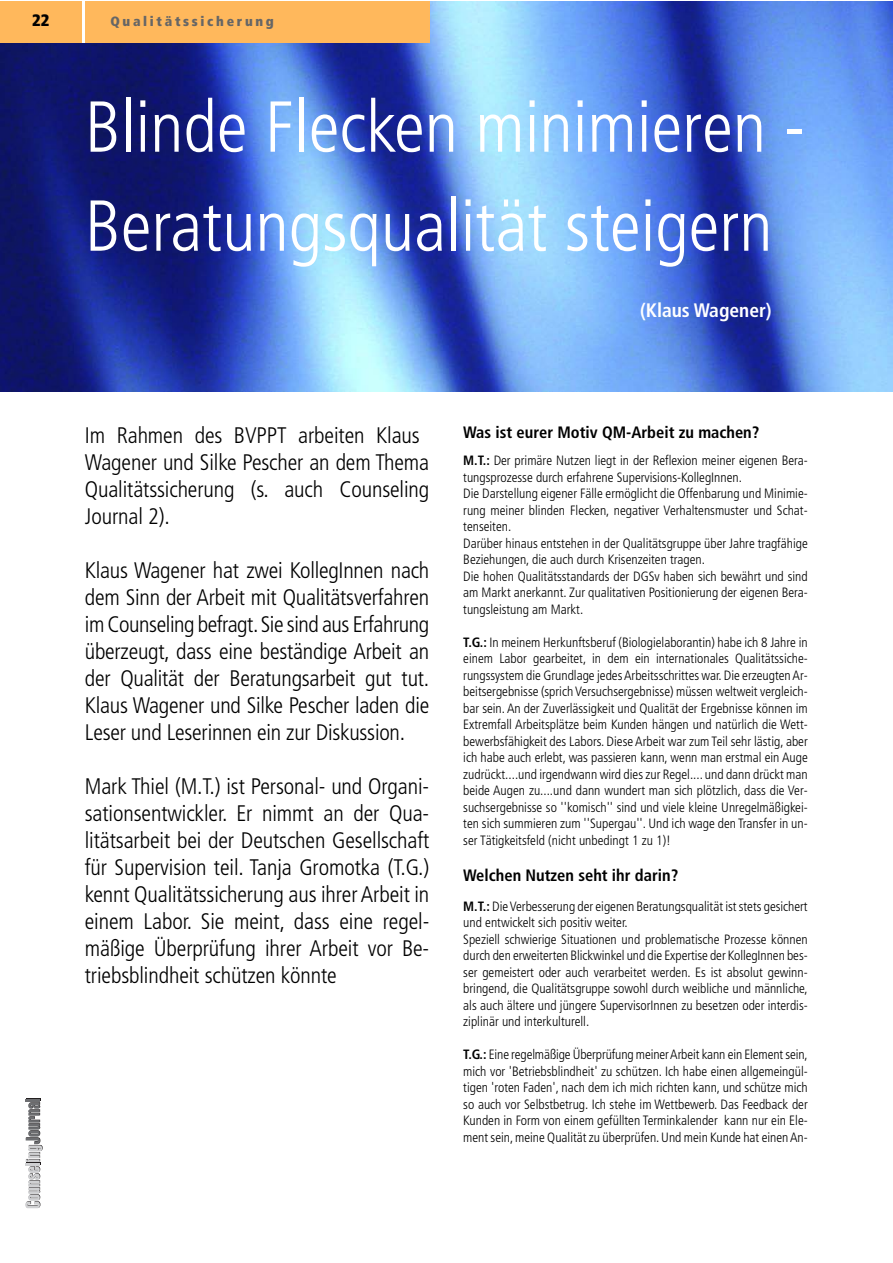
<style>
.page{position:relative;width:893px;height:1263px;background:#fff}
.page>*{position:absolute;margin:0;border:0;box-sizing:border-box;transform-origin:0 0}
.t1{font:300 condensed 72px/99px "Frutiger";color:#fff}
.t2{font:300 condensed 22.5px/27px "Frutiger";letter-spacing:-.005em;color:#000;text-align:justify}
.t3{font:700 condensed 19.5px "Frutiger";color:#fff}
.t4{font:700 condensed 16.5px "Frutiger";color:#000}
.t5{font:900 condensed 16.5px "Frutiger";color:#000}
.t6{font:300 condensed 13.5px/16.5px "Frutiger";color:#000}
.t7{font:900 condensed 13.5px "Frutiger";letter-spacing:.2em;color:#666}
.s1{font-weight:700}
</style>
<div class="page">
<svg style="left:25px;top:1099px;width:18px;height:109px"></svg>
<img style="left:0;top:1px;width:892px;height:391px">
<div style="left:77px;top:1px;width:12px;height:42px;background:#fff"></div>
<div style="left:0;top:1px;width:82px;height:42px;background:#ffb85c"></div>
<div style="left:85px;top:1px;width:344px;height:42px;background:#ffb85c"></div>
<p class="t5" style="left:32px;top:14px;width:19px">22</p>
<p class="t7" style="left:110px;top:15px;width:165px">Qualitätssicherung</p>
<h1 class="t1" style="left:85px;top:83px;width:721px">Blinde Flecken minimieren -<br>Beratungsqualität steigern</h1>
<h3 class="t3" style="left:640px;top:302px;width:133px">(Klaus Wagener)</h3>
<h2 class="t2" style="left:85px;top:423px;width:346px;text-align:left">Im Rahmen des BVPPT arbeiten Klaus<br>Wagener und Silke Pescher an dem Thema<br>Qualitätssicherung (s. auch Counseling<br>Journal 2).</h2>
<p class="t2" style="left:85px;top:558px;width:346px">Klaus Wagener hat zwei KollegInnen nach dem Sinn der Arbeit mit Qualitätsverfahren im Counseling befragt.Sie sind aus Erfahrung überzeugt, dass eine beständige Arbeit an der Qualität der Beratungsarbeit gut tut.<br>Klaus Wagener und Silke Pescher laden die Leser und Leserinnen ein zur Diskussion.</p>
<p class="t2" style="left:85px;top:774px;width:346px">Mark Thiel (M.T.) ist Personal- und Organi&shy;sationsentwickler. Er nimmt an der Qua&shy;litätsarbeit bei der Deutschen Gesellschaft für Supervision teil. Tanja Gromotka (T.G.) kennt Qualitätssicherung aus ihrer Arbeit in einem Labor. Sie meint, dass eine regel&shy;mäßige Überprüfung ihrer Arbeit vor Be&shy;triebsblindheit schützen könnte</p>
<p class="t4" style="left:463px;top:426px;width:298px">Was ist eurer Motiv QM-Arbeit zu machen?</p>
<p class="t6" style="left:463px;top:453px;width:346px"><span class="s1">M.T.:</span> Der primäre Nutzen liegt in der Reflexion meiner eigenen Bera&shy;tungsprozesse durch erfahrene Supervisions-KollegInnen.<br>Die Darstellung eigener Fälle ermöglicht die Offenbarung und Minimie&shy;rung meiner blinden Flecken, negativer Verhaltensmuster und Schat&shy;tenseiten.<br>Darüber hinaus entstehen in der Qualitätsgruppe über Jahre tragfähige Beziehungen, die auch durch Krisenzeiten tragen.<br>Die hohen Qualitätsstandards der DGSv haben sich bewährt und sind am Markt anerkannt. Zur qualitativen Positionierung der eigenen Bera&shy;tungsleistung am Markt.</p>
<p class="t6" style="left:463px;top:635px;width:346px;text-align:justify"><span class="s1">T.G.:</span> In meinem Herkunftsberuf (Biologielaborantin) habe ich 8 Jahre in einem Labor gearbeitet, in dem ein internationales Qualitätssiche&shy;rungssystem die Grundlage jedes Arbeitsschrittes war. Die erzeugten Ar&shy;beitsergebnisse (sprich Versuchsergebnisse) müssen weltweit vergleich&shy;bar sein. An der Zuverlässigkeit und Qualität der Ergebnisse können im Extremfall Arbeitsplätze beim Kunden hängen und natürlich die Wett&shy;bewerbsfähigkeit des Labors. Diese Arbeit war zum Teil sehr lästig, aber ich habe auch erlebt, was passieren kann, wenn man erstmal ein Auge zudrückt....und irgendwann wird dies zur Regel.... und dann drückt man beide Augen zu....und dann wundert man sich plötzlich, dass die Ver&shy;suchsergebnisse so ''komisch'' sind und viele kleine Unregelmäßigkei&shy;ten sich summieren zum ''Supergau''. Und ich wage den Transfer in un&shy;ser Tätigkeitsfeld (nicht unbedingt 1 zu 1)!</p>
<p class="t4" style="left:463px;top:868px;width:217px">Welchen Nutzen seht ihr darin?</p>
<p class="t6" style="left:463px;top:899px;width:346px"><span class="s1">M.T.:</span> Die Verbesserung der eigenen Beratungsqualität ist stets gesichert und entwickelt sich positiv weiter.<br>Speziell schwierige Situationen und problematische Prozesse können durch den erweiterten Blickwinkel und die Expertise der KollegInnen bes&shy;ser gemeistert oder auch verarbeitet werden. Es ist absolut gewinn&shy;bringend, die Qualitätsgruppe sowohl durch weibliche und männliche, als auch ältere und jüngere SupervisorInnen zu besetzen oder interdis&shy;ziplinär und interkulturell.</p>
<p class="t6" style="left:463px;top:1047px;width:346px;text-align:justify"><span class="s1">T.G.:</span> Eine regelmäßige Überprüfung meiner Arbeit kann ein Element sein, mich vor 'Betriebsblindheit' zu schützen. Ich habe einen allgemeingül&shy;tigen 'roten Faden', nach dem ich mich richten kann, und schütze mich so auch vor Selbstbetrug. Ich stehe im Wettbewerb. Das Feedback der Kunden in Form von einem gefüllten Terminkalender kann nur ein Ele&shy;ment sein, meine Qualität zu überprüfen. Und mein Kunde hat einen An-</p>
</div>
